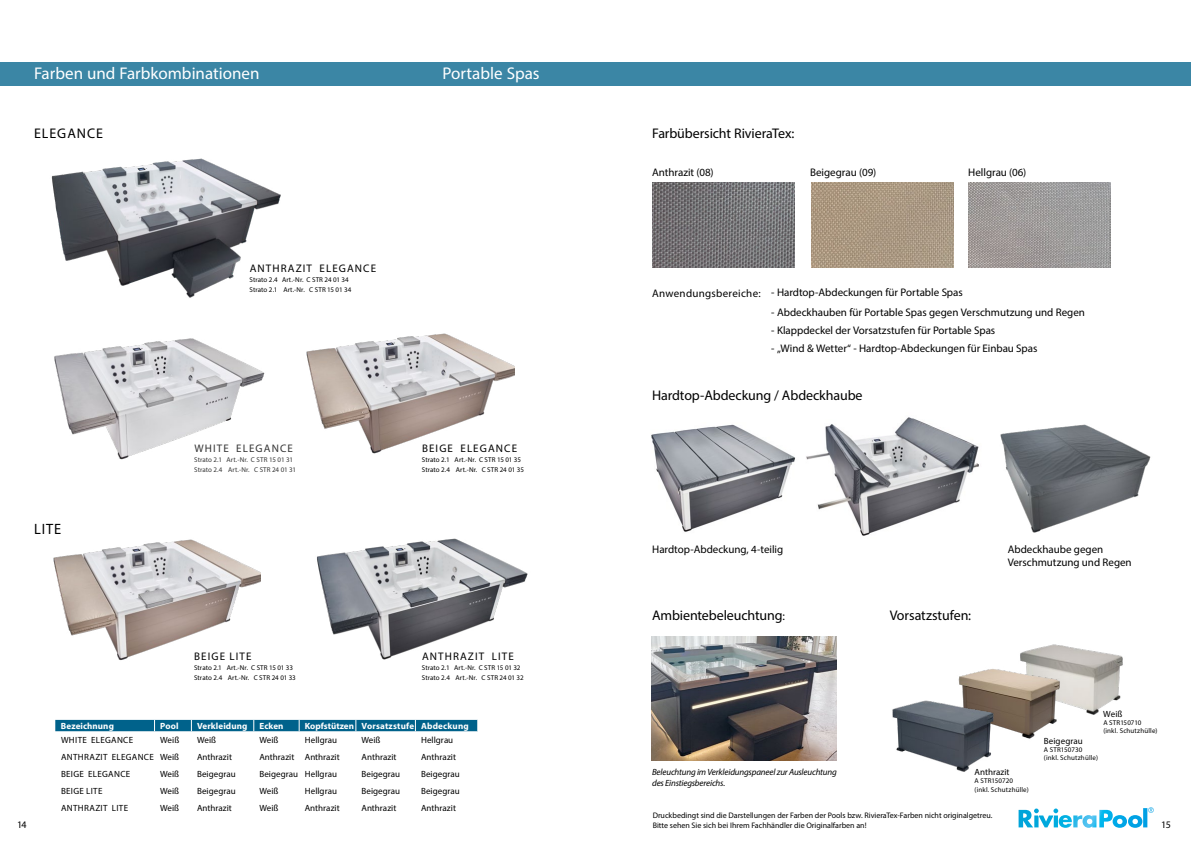
<style>
.page{position:relative;width:1191px;height:842px;background:#fff}
.page>*{position:absolute;margin:0;border:0;box-sizing:border-box;transform-origin:0 0}
.t1{font:17px "Myriad Pro";color:#fff}
.t2{font:15px "Myriad Pro";color:#000;scale:.96 1}
.t3{font:14px "Myriad Pro";letter-spacing:-.005em;color:#000}
.t4{font:14px "Myriad Pro";letter-spacing:.065em;color:#000}
.t5{font:11px/13.2px "Myriad Pro";color:#000}
.t6{font:11px "Myriad Pro";letter-spacing:.1em;color:#000}
.t7{font:10px "Myriad Pro";color:#000}
.t8{font:9px "Myriad Pro";letter-spacing:.005em;color:#000}
.t9{font:italic 9px/10.8px "Myriad Pro";letter-spacing:-.015em;color:#000}
.t10{font:700 9px "Myriad Pro";letter-spacing:.01em;color:#fff}
.t11{font:9px "Myriad Pro";letter-spacing:.03em;color:#000}
.t12{font:9px "Myriad Pro";letter-spacing:.04em;color:#000}
.t13{font:9px "Myriad Pro";letter-spacing:.035em;color:#000}
.t14{font:8px/9.6px "Myriad Pro";color:#000}
.t15{font:7px/10px "Myriad Pro";letter-spacing:.015em;color:#000}
.s1{font-size:12px}
</style>
<div class="page">
<img style="left:968px;top:182px;width:142px;height:85px">
<img style="left:811px;top:182px;width:142px;height:85px">
<img style="left:652px;top:182px;width:142px;height:85px">
<img style="left:54px;top:338px;width:211px;height:122px">
<img style="left:651px;top:424px;width:144px;height:108px">
<img style="left:652px;top:636px;width:184px;height:125px">
<img style="left:806px;top:417px;width:173px;height:119px">
<img style="left:1000px;top:424px;width:151px;height:109px">
<img style="left:306px;top:333px;width:208px;height:121px">
<img style="left:53px;top:539px;width:208px;height:121px">
<img style="left:317px;top:538px;width:211px;height:122px">
<img style="left:51px;top:158px;width:230px;height:140px">
<img style="left:1086px;top:650px;width:37px;height:65px">
<img style="left:958px;top:644px;width:128px;height:95px">
<img style="left:892px;top:686px;width:112px;height:86px">
<svg style="left:1018px;top:807px;width:135px;height:21px"></svg>
<div style="left:0;top:62px;width:1191px;height:23px;background:#3b86a5"></div>
<div style="left:55px;top:720px;width:423px;height:11px;background:#00628b"></div>
<h1 class="t1" style="left:34px;top:63px;width:227px">Farben und Farbkombinationen</h1>
<h1 class="t1" style="left:442px;top:63px;width:99px">Portable Spas</h1>
<h3 class="t4" style="left:34px;top:125px;width:70px">ELEGANCE</h3>
<h3 class="t3" style="left:652px;top:125px;width:144px">Farbübersicht RivieraTex:</h3>
<h2 class="t2" style="left:34px;top:519px;width:30px">LITE</h2>
<h3 class="t6" style="left:250px;top:262px;width:128px">ANTHRAZIT ELEGANCE</h3>
<p class="t15" style="left:250px;top:275px;width:103px">Strato 2.4 Art.-Nr. C STR 24 01 34<br>Strato 2.1 Art.-Nr. C STR 15 01 34</p>
<h3 class="t6" style="left:194px;top:442px;width:100px">WHITE ELEGANCE</h3>
<p class="t15" style="left:194px;top:455px;width:103px">Strato 2.1 Art.-Nr. C STR 15 01 31<br>Strato 2.4 Art.-Nr. C STR 24 01 31</p>
<h3 class="t6" style="left:422px;top:442px;width:97px">BEIGE ELEGANCE</h3>
<p class="t15" style="left:422px;top:455px;width:103px">Strato 2.1 Art.-Nr. C STR 15 01 35<br>Strato 2.4 Art.-Nr. C STR 24 01 35</p>
<h3 class="t6" style="left:194px;top:650px;width:59px">BEIGE LITE</h3>
<p class="t15" style="left:194px;top:663px;width:103px">Strato 2.1 Art.-Nr. C STR 15 01 33<br>Strato 2.4 Art.-Nr. C STR 24 01 33</p>
<h3 class="t6" style="left:422px;top:650px;width:93px">ANTHRAZIT LITE</h3>
<p class="t15" style="left:422px;top:663px;width:103px">Strato 2.1 Art.-Nr. C STR 15 01 32<br>Strato 2.4 Art.-Nr. C STR 24 01 32</p>
<h3 class="t5" style="left:652px;top:165px;width:63px">Anthrazit (08)</h3>
<h3 class="t5" style="left:810px;top:165px;width:67px">Beigegrau (09)</h3>
<h3 class="t5" style="left:968px;top:165px;width:60px">Hellgrau (06)</h3>
<h3 class="t5" style="left:652px;top:286px;width:312px">Anwendungsbereiche: - Hardtop-Abdeckungen für Portable Spas</h3>
<h3 class="t5" style="left:771px;top:305px;width:315px">- Abdeckhauben für Portable Spas gegen Verschmutzung und Regen</h3>
<h3 class="t5" style="left:771px;top:323px;width:225px">- Klappdeckel der Vorsatzstufen für Portable Spas</h3>
<h3 class="t5" style="left:771px;top:341px;width:268px">- „Wind &amp; Wetter“ - Hardtop-Abdeckungen für Einbau Spas</h3>
<h3 class="t3" style="left:652px;top:387px;width:212px">Hardtop-Abdeckung / Abdeckhaube</h3>
<h3 class="t5" style="left:652px;top:542px;width:132px">Hardtop-Abdeckung, 4-teilig</h3>
<h3 class="t3" style="left:652px;top:607px;width:134px">Ambientebeleuchtung<span class="s1">:</span></h3>
<h3 class="t3" style="left:889px;top:607px;width:83px">Vorsatzstufen:</h3>
<h3 class="t5" style="left:1007px;top:542px;width:126px">Abdeckhaube gegen<br>Verschmutzung und Regen</h3>
<p class="t8" style="left:1103px;top:708px;width:21px">Weiß</p>
<p class="t15" style="left:1103px;top:718px;width:56px;line-height:8.4px">A STR150710 (inkl. Schutzhülle)</p>
<p class="t10" style="left:61px;top:720px;width:54px">Bezeichnung</p>
<p class="t10" style="left:160px;top:720px;width:20px">Pool</p>
<p class="t10" style="left:197px;top:720px;width:52px">Verkleidung</p>
<p class="t10" style="left:259px;top:720px;width:26px">Ecken</p>
<p class="t10" style="left:305px;top:720px;width:165px">Kopfstützen Vorsatzstufe Abdeckung</p>
<p class="t13" style="left:61px;top:734px;width:74px">WHITE ELEGANCE</p>
<p class="t8" style="left:160px;top:734px;width:21px">Weiß</p>
<p class="t8" style="left:197px;top:734px;width:21px">Weiß</p>
<p class="t8" style="left:259px;top:734px;width:21px">Weiß</p>
<p class="t8" style="left:305px;top:734px;width:34px">Hellgrau</p>
<p class="t8" style="left:361px;top:734px;width:21px">Weiß</p>
<p class="t8" style="left:421px;top:734px;width:34px">Hellgrau</p>
<p class="t11" style="left:61px;top:751px;width:120px">ANTHRAZIT ELEGANCE Weiß</p>
<p class="t8" style="left:197px;top:751px;width:36px">Anthrazit</p>
<p class="t8" style="left:259px;top:751px;width:82px">Anthrazit Anthrazit</p>
<p class="t8" style="left:361px;top:751px;width:36px">Anthrazit</p>
<p class="t8" style="left:421px;top:751px;width:36px">Anthrazit</p>
<p class="t11" style="left:61px;top:768px;width:71px">BEIGE ELEGANCE</p>
<p class="t8" style="left:160px;top:768px;width:21px">Weiß</p>
<p class="t8" style="left:197px;top:768px;width:40px">Beigegrau</p>
<p class="t8" style="left:259px;top:768px;width:79px">Beigegrau Hellgrau</p>
<p class="t8" style="left:361px;top:768px;width:40px">Beigegrau</p>
<p class="t8" style="left:421px;top:768px;width:40px">Beigegrau</p>
<p class="t12" style="left:61px;top:785px;width:43px">BEIGE LITE</p>
<p class="t8" style="left:160px;top:785px;width:21px">Weiß</p>
<p class="t8" style="left:197px;top:785px;width:40px">Beigegrau</p>
<p class="t8" style="left:259px;top:785px;width:21px">Weiß</p>
<p class="t8" style="left:305px;top:785px;width:34px">Hellgrau</p>
<p class="t8" style="left:361px;top:785px;width:40px">Beigegrau</p>
<p class="t8" style="left:421px;top:785px;width:40px">Beigegrau</p>
<p class="t12" style="left:61px;top:803px;width:69px">ANTHRAZIT LITE</p>
<p class="t8" style="left:160px;top:803px;width:21px">Weiß</p>
<p class="t8" style="left:197px;top:803px;width:36px">Anthrazit</p>
<p class="t8" style="left:259px;top:803px;width:21px">Weiß</p>
<p class="t8" style="left:305px;top:803px;width:36px">Anthrazit</p>
<p class="t8" style="left:361px;top:803px;width:36px">Anthrazit</p>
<p class="t8" style="left:421px;top:803px;width:36px">Anthrazit</p>
<p class="t8" style="left:1044px;top:735px;width:40px">Beigegrau</p>
<p class="t15" style="left:1044px;top:745px;width:56px;line-height:8.4px">A STR150730 (inkl. Schutzhülle)</p>
<p class="t8" style="left:974px;top:766px;width:36px">Anthrazit</p>
<p class="t15" style="left:974px;top:776px;width:56px;line-height:8.4px">A STR150720 (inkl. Schutzhülle)</p>
<p class="t9" style="left:652px;top:767px;width:186px">Beleuchtung im Verkleidungspaneel zur Ausleuchtung des Einstiegsbereichs.</p>
<p class="t14" style="left:652px;top:811px;width:341px">Druckbedingt sind die Darstellungen der Farben der Pools bzw. RivieraTex-Farben nicht originalgetreu.<br>Bitte sehen Sie sich bei Ihrem Fachhändler die Originalfarben an!</p>
<h3 class="t7" style="left:17px;top:818px;width:11px">14</h3>
<h3 class="t7" style="left:1161px;top:818px;width:11px">15</h3>
</div>
